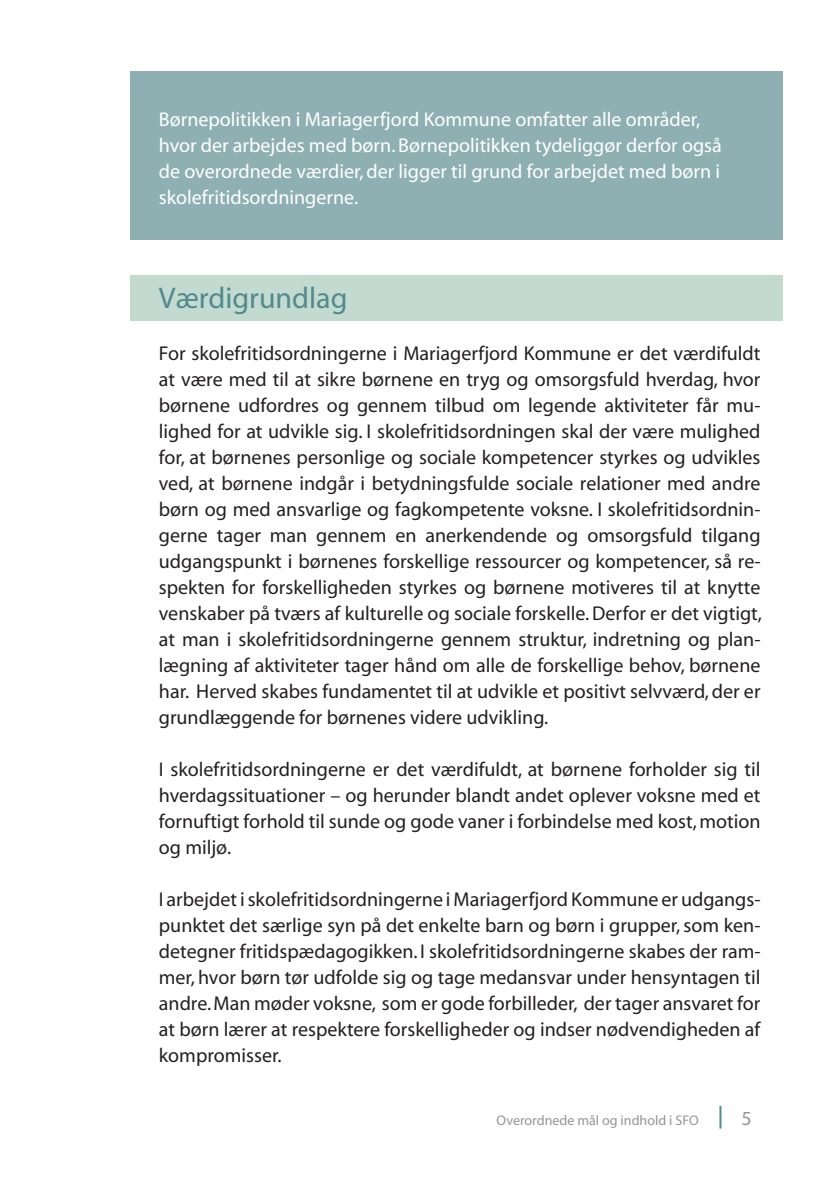
<style>
.page{position:relative;width:840px;height:1191px;background:#fff}
.page>*{position:absolute;margin:0;border:0;box-sizing:border-box;transform-origin:0 0}
.t1{font:30px "Myriad";color:#538a8c}
.t2{font:20px/26px "Myriad";color:#231f20;text-align:justify}
.t3{font:20px/26px "Myriad";color:#fff}
.t4{font:20px "Myriad";color:#939598}
.t5{font:14px "Myriad";color:#939598}
</style>
<div class="page">
<div style="left:130px;top:71px;width:652px;height:168px;background:#8eb0b2"></div>
<div style="left:130px;top:275px;width:652px;height:45px;background:#c2dad0"></div>
<hr style="left:719px;top:1106px;width:2px;height:22px;background:#538a8c">
<p class="t3" style="left:159px;top:107px;width:564px">Børnepolitikken i Mariagerfjord Kommune omfatter alle områder, hvor der arbejdes med børn. Børnepolitikken tydeliggør derfor også de overordnede værdier, der ligger til grund for arbejdet med børn i skolefritidsordningerne.</p>
<h1 class="t1" style="left:159px;top:283px;width:190px">Værdigrundlag</h1>
<p class="t2" style="left:159px;top:341px;width:604px">For skolefritidsordningerne i Mariagerfjord Kommune er det værdifuldt at være med til at sikre børnene en tryg og omsorgsfuld hverdag, hvor børnene udfordres og gennem tilbud om legende aktiviteter får mu&shy;lighed for at udvikle sig. I skolefritidsordningen skal der være mulighed for, at børnenes personlige og sociale kompetencer styrkes og udvikles ved, at børnene indgår i betydningsfulde sociale relationer med andre børn og med ansvarlige og fagkompetente voksne. I skolefritidsordnin&shy;gerne tager man gennem en anerkendende og omsorgsfuld tilgang udgangspunkt i børnenes forskellige ressourcer og kompetencer, så re&shy;spekten for forskelligheden styrkes og børnene motiveres til at knytte venskaber på tværs af kulturelle og sociale forskelle. Derfor er det vigtigt, at man i skolefritidsordningerne gennem struktur, indretning og plan&shy;lægning af aktiviteter tager hånd om alle de forskellige behov, børnene har. Herved skabes fundamentet til at udvikle et positivt selvværd, der er grundlæggende for børnenes videre udvikling.</p>
<p class="t2" style="left:159px;top:757px;width:603px">I skolefritidsordningerne er det værdifuldt, at børnene forholder sig til hverdagssituationer – og herunder blandt andet oplever voksne med et fornuftigt forhold til sunde og gode vaner i forbindelse med kost, motion og miljø.</p>
<p class="t2" style="left:159px;top:887px;width:602px">I arbejdet i skolefritidsordningerne i Mariagerfjord Kommune er udgangs&shy;punktet det særlige syn på det enkelte barn og børn i grupper, som ken&shy;detegner fritidspædagogikken. I skolefritidsordningerne skabes der ram&shy;mer, hvor børn tør udfolde sig og tage medansvar under hensyntagen til andre. Man møder voksne, som er gode forbilleder, der tager ansvaret for at børn lærer at respektere forskelligheder og indser nødvendigheden af kompromisser.</p>
<p class="t5" style="left:496px;top:1113px;width:203px">Overordnede mål og indhold i SFO</p>
<p class="t4" style="left:741px;top:1108px;width:12px">5</p>
</div>
